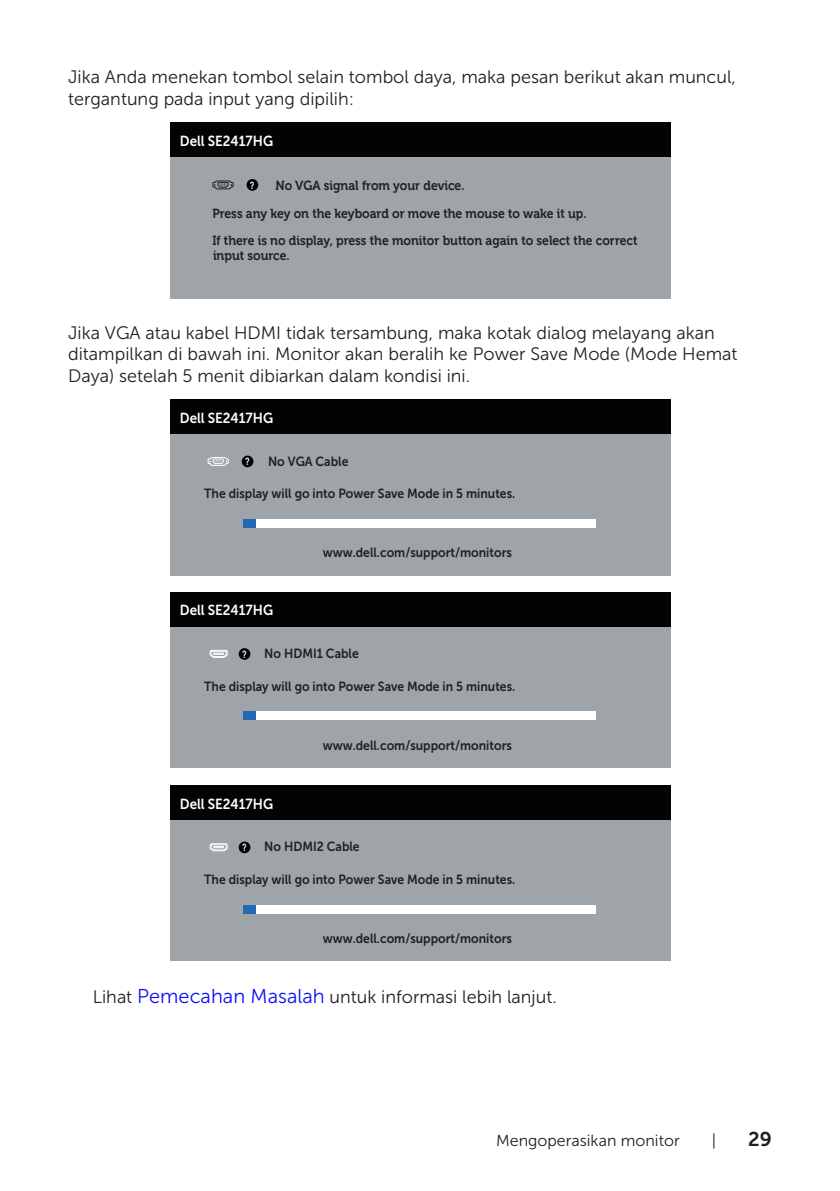
<style>
.page{position:relative;width:840px;height:1191px;background:#fff}
.page>*{position:absolute;margin:0;border:0;box-sizing:border-box;transform-origin:0 0}
.t1{font:20px "Museo Sans For Dell 700";color:#231f20}
.text{font:18px/21.6px "Museo Sans For Dell 300";color:#231f20}
.drawing{font:18px "Museo Sans For Dell 300";color:#231f20}
.t2{font:16px "Museo Sans For Dell 300";color:#231f20}
.t3{font:14.4px "Museo Sans For Dell 700";color:#fff;scale:.92 1}
.t4{font:13.2px "Museo Sans For Dell 700";color:#231f20;scale:.92 1}
.t5{font:700 13.2px/27.8px "Museo For Dell";color:#231f20;scale:.92 1}
.t6{font:700 10px "Arial";color:#fff;scale:.73 1}
.s1{font-size:20px;color:#1111f6}
</style>
<div class="page">
<div style="left:169px;top:149px;width:501px;height:149px;background:#9ea4a7"></div>
<div style="left:170px;top:123px;width:500px;height:34px;background:#030303"></div>
<div style="left:246px;top:179px;width:12px;height:12px;background:#030303;border-radius:50%"></div>
<svg style="left:212px;top:180px;width:22px;height:10px"></svg>
<div style="left:169px;top:426px;width:501px;height:149px;background:#9ea4a7"></div>
<div style="left:170px;top:399px;width:500px;height:34px;background:#030303"></div>
<div style="left:243px;top:519px;width:353px;height:9px;background:#fff"></div>
<div style="left:243px;top:519px;width:13px;height:9px;background:#226ab4"></div>
<div style="left:241px;top:455px;width:12px;height:12px;background:#030303;border-radius:50%"></div>
<svg style="left:207px;top:457px;width:22px;height:9px"></svg>
<div style="left:169px;top:618px;width:501px;height:150px;background:#9ea4a7"></div>
<div style="left:170px;top:592px;width:500px;height:34px;background:#030303"></div>
<div style="left:243px;top:711px;width:353px;height:9px;background:#fff"></div>
<div style="left:243px;top:711px;width:13px;height:9px;background:#226ab4"></div>
<svg style="left:209px;top:650px;width:19px;height:8px"></svg>
<div style="left:238px;top:648px;width:12px;height:12px;background:#030303;border-radius:50%"></div>
<div style="left:169px;top:811px;width:501px;height:150px;background:#9ea4a7"></div>
<div style="left:170px;top:785px;width:500px;height:34px;background:#030303"></div>
<div style="left:243px;top:904px;width:353px;height:9px;background:#fff"></div>
<div style="left:243px;top:904px;width:13px;height:9px;background:#226ab4"></div>
<svg style="left:209px;top:843px;width:19px;height:8px"></svg>
<div style="left:238px;top:841px;width:12px;height:12px;background:#030303;border-radius:50%"></div>
<p class="text" style="left:68px;top:66px;width:669px">Jika Anda menekan tombol selain tombol daya, maka pesan berikut akan muncul, tergantung pada input yang dipilih:</p>
<p class="t3" style="left:180px;top:133px;width:103px">Dell SE2417HG</p>
<p class="t6" style="left:250px;top:178px;width:8px">?</p>
<p class="t5" style="left:212px;top:172px;width:408px;text-indent:63px">No VGA signal from your device.<br>Press any key on the keyboard or move the mouse to wake it up.</p>
<p class="t5" style="left:213px;top:241px;width:85px">input source.</p>
<p class="t5" style="left:212px;top:226px;width:463px">If there is no display, press the monitor button again to select the correct</p>
<p class="text" style="left:68px;top:322px;width:670px">Jika VGA atau kabel HDMI tidak tersambung, maka kotak dialog melayang akan ditampilkan di bawah ini. Monitor akan beralih ke Power Save Mode (Mode Hemat<br>Daya) setelah 5 menit dibiarkan dalam kondisi ini.</p>
<p class="t3" style="left:180px;top:410px;width:103px">Dell SE2417HG</p>
<p class="t4" style="left:268px;top:454px;width:89px">No VGA Cable</p>
<p class="t4" style="left:204px;top:486px;width:339px">The display will go into Power Save Mode in 5 minutes.</p>
<p class="t6" style="left:245px;top:455px;width:8px">?</p>
<p class="t3" style="left:180px;top:602px;width:103px">Dell SE2417HG</p>
<p class="t4" style="left:323px;top:545px;width:207px">www.dell.com/support/monitors</p>
<p class="t6" style="left:242px;top:647px;width:8px">?</p>
<p class="t4" style="left:264px;top:645px;width:104px">No HDMI1 Cable</p>
<p class="t4" style="left:204px;top:679px;width:339px">The display will go into Power Save Mode in 5 minutes.</p>
<p class="t3" style="left:180px;top:795px;width:103px">Dell SE2417HG</p>
<p class="t4" style="left:323px;top:738px;width:207px">www.dell.com/support/monitors</p>
<p class="t6" style="left:242px;top:841px;width:8px">?</p>
<p class="t4" style="left:264px;top:839px;width:105px">No HDMI2 Cable</p>
<p class="t4" style="left:204px;top:872px;width:339px">The display will go into Power Save Mode in 5 minutes.</p>
<p class="t4" style="left:323px;top:931px;width:207px">www.dell.com/support/monitors</p>
<p class="drawing" style="left:93px;top:987px;width:465px">Lihat <span class="s1">Pemecahan Masalah</span> untuk informasi lebih lanjut.</p>
<p class="t2" style="left:496px;top:1131px;width:185px">Mengoperasikan monitor</p>
<p class="t2" style="left:711px;top:1131px;width:6px">|</p>
<p class="t1" style="left:747px;top:1127px;width:25px">29</p>
</div>
